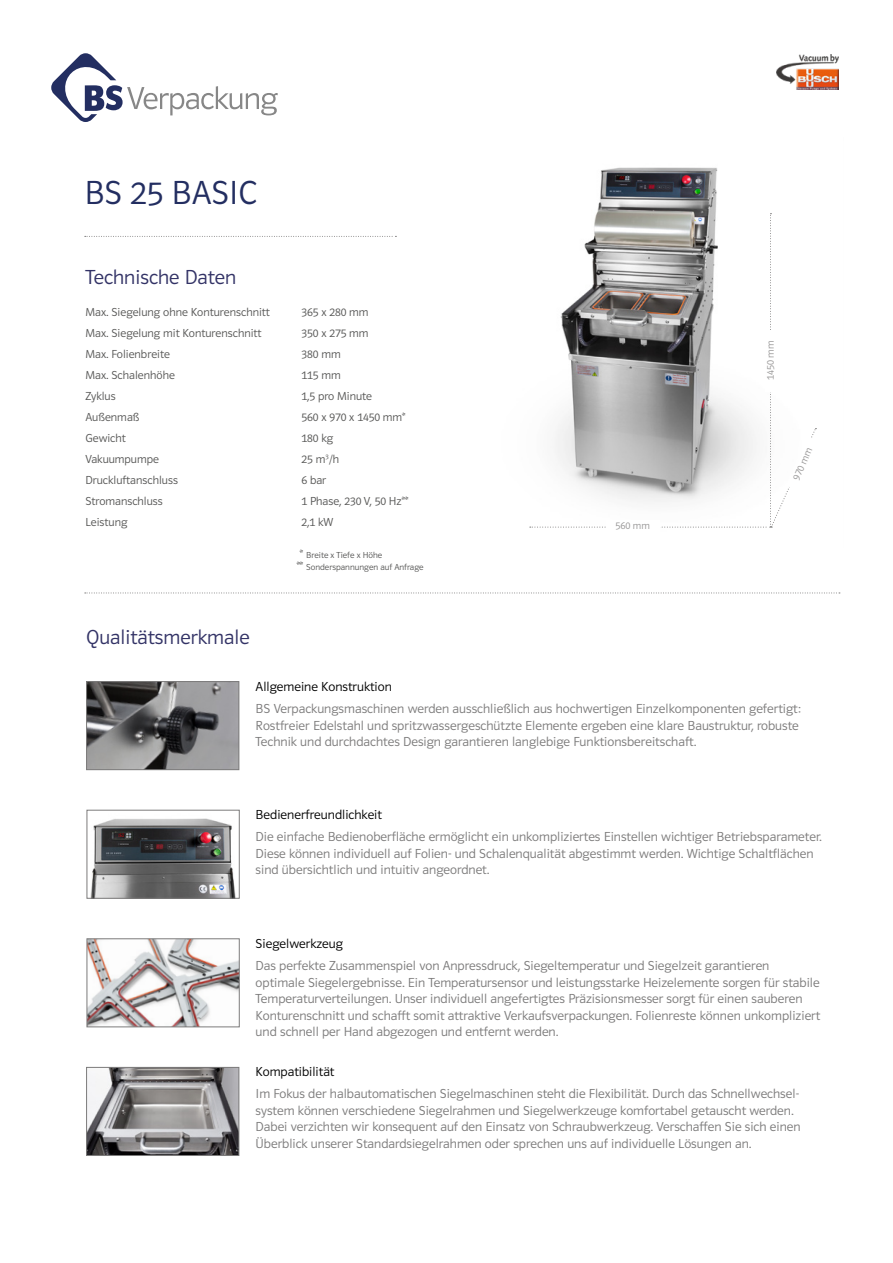
<style>
.page{position:relative;width:893px;height:1263px;background:#fff}
.page>*{position:absolute;margin:0;border:0;box-sizing:border-box;transform-origin:0 0}
.t1{font:34.5px "Polo 11 Leicht";color:#232e61}
.t2{font:21px "Polo 11 Leicht";color:#336}
.t3{font:13.5px/16.5px "Polo 11 Leicht";color:#7c7b7b}
.t4{font:13.5px "Polo 11 Leicht";color:#000}
.t5{font:12px "Polo 11 Leicht";color:#575756}
.t6{font:10.5px "Polo 11 Leicht";color:#999898}
.t7{font:9px/12px "Polo 11 Leicht";color:#575756}
.s1{font-size:12px;color:#fff}
.s2{font-size:12px}
</style>
<div class="page">
<img style="left:529px;top:167px;width:189px;height:361px">
<svg style="left:85px;top:593px;width:755px;height:1px"></svg>
<svg style="left:85px;top:236px;width:311px;height:1px"></svg>
<img style="left:90px;top:818px;width:146px;height:79px">
<div style="left:87px;top:810px;width:153px;height:89px;border:1px solid #7c7b7b"></div>
<img style="left:88px;top:683px;width:149px;height:85px">
<div style="left:86px;top:681px;width:153px;height:89px;border:1px solid #7c7b7b"></div>
<img style="left:88px;top:1069px;width:149px;height:85px">
<div style="left:86px;top:1067px;width:153px;height:89px;border:1px solid #7c7b7b"></div>
<img style="left:89px;top:940px;width:149px;height:85px">
<div style="left:87px;top:938px;width:153px;height:89px;border:1px solid #7c7b7b"></div>
<svg style="left:530px;top:213px;width:287px;height:315px"></svg>
<div style="left:765px;top:330px;width:12px;height:61px;background:#fff"></div>
<svg style="left:51px;top:53px;width:227px;height:69px"></svg>
<img style="left:776px;top:54px;width:63px;height:35px">
<h1 class="t1" style="left:84px;top:174px;width:174px">BS 25 BASIC</h1>
<h2 class="t2" style="left:85px;top:266px;width:152px">Technische Daten</h2>
<p class="t5" style="left:85px;top:305px;width:186px">Max. Siegelung ohne Konturenschnitt</p>
<p class="t5" style="left:301px;top:305px;width:69px">365 x 280 mm</p>
<p class="t5" style="left:85px;top:326px;width:178px">Max. Siegelung mit Konturenschnitt</p>
<p class="t5" style="left:301px;top:326px;width:69px">350 x 275 mm</p>
<p class="t5" style="left:85px;top:347px;width:86px">Max. Folienbreite</p>
<p class="t5" style="left:301px;top:347px;width:41px">380 mm</p>
<p class="t5" style="left:85px;top:368px;width:91px">Max. Schalenhöhe</p>
<p class="t5" style="left:301px;top:368px;width:41px">115 mm</p>
<p class="t5" style="left:85px;top:389px;width:32px">Zyklus</p>
<p class="t5" style="left:301px;top:389px;width:72px">1,5 pro Minute</p>
<p class="t5" style="left:85px;top:410px;width:56px">Außenmaß</p>
<p class="t5" style="left:301px;top:410px;width:106px">560 x 970 x 1450 mm*</p>
<p class="t5" style="left:85px;top:431px;width:42px">Gewicht</p>
<p class="t5" style="left:301px;top:431px;width:33px">180 kg</p>
<p class="t5" style="left:85px;top:452px;width:75px">Vakuumpumpe</p>
<p class="t5" style="left:301px;top:452px;width:39px">25 m<sup>3</sup>/h</p>
<p class="t5" style="left:85px;top:473px;width:94px">Druckluftanschluss</p>
<p class="t5" style="left:301px;top:473px;width:26px">6 bar</p>
<p class="t5" style="left:85px;top:494px;width:79px">Stromanschluss</p>
<p class="t5" style="left:301px;top:494px;width:108px">1 Phase, 230 V, 50 Hz**</p>
<p class="t5" style="left:85px;top:515px;width:43px">Leistung</p>
<p class="t5" style="left:301px;top:515px;width:33px">2,1 kW</p>
<h2 class="t2" style="left:86px;top:626px;width:165px">Qualitätsmerkmale</h2>
<p class="t7" style="left:297px;top:549px;width:128px"><span class="s1">*</span><span class="s2">*</span> Breite x Tiefe x Höhe<br><span class="s2">**</span> Sonderspannungen auf Anfrage</p>
<p class="t6" style="left:615px;top:520px;width:36px">560 mm</p>
<p class="t6" style="left:765px;top:380px;width:41px;rotate:-90deg">1450 mm</p>
<p class="t6" style="left:790px;top:477px;width:36px;rotate:-66deg">970 mm</p>
<p class="t4" style="left:256px;top:679px;width:138px">Allgemeine Konstruktion</p>
<p class="t3" style="left:256px;top:700px;width:547px">BS Verpackungsmaschinen werden ausschließlich aus hochwertigen Einzelkomponenten gefertigt:<br>Rostfreier Edelstahl und spritzwassergeschützte Elemente ergeben eine klare Baustruktur, robuste<br>Technik und durchdachtes Design garantieren langlebige Funktionsbereitschaft.</p>
<p class="t4" style="left:256px;top:807px;width:128px">Bedienerfreundlichkeit</p>
<p class="t3" style="left:256px;top:829px;width:568px">Die einfache Bedienoberfläche ermöglicht ein unkompliziertes Einstellen wichtiger Betriebsparameter.<br>Diese können individuell auf Folien- und Schalenqualität abgestimmt werden. Wichtige Schaltflächen sind übersichtlich und intuitiv angeordnet.</p>
<p class="t4" style="left:256px;top:936px;width:89px">Siegelwerkzeug</p>
<p class="t3" style="left:256px;top:957px;width:566px">Das perfekte Zusammenspiel von Anpressdruck, Siegeltemperatur und Siegelzeit garantieren optimale Siegelergebnisse. Ein Temperatursensor und leistungsstarke Heizelemente sorgen für stabile Temperaturverteilungen. Unser individuell angefertigtes Präzisionsmesser sorgt für einen sauberen Konturenschnitt und schafft somit attraktive Verkaufsverpackungen. Folienreste können unkompliziert und schnell per Hand abgezogen und entfernt werden.</p>
<p class="t4" style="left:256px;top:1064px;width:80px">Kompatibilität</p>
<p class="t3" style="left:256px;top:1086px;width:547px">Im Fokus der halbautomatischen Siegelmaschinen steht die Flexibilität. Durch das Schnellwechsel&shy;system können verschiedene Siegelrahmen und Siegelwerkzeuge komfortabel getauscht werden.<br>Dabei verzichten wir konsequent auf den Einsatz von Schraubwerkzeug. Verschaffen Sie sich einen Überblick unserer Standardsiegelrahmen oder sprechen uns auf individuelle Lösungen an.</p>
</div>
